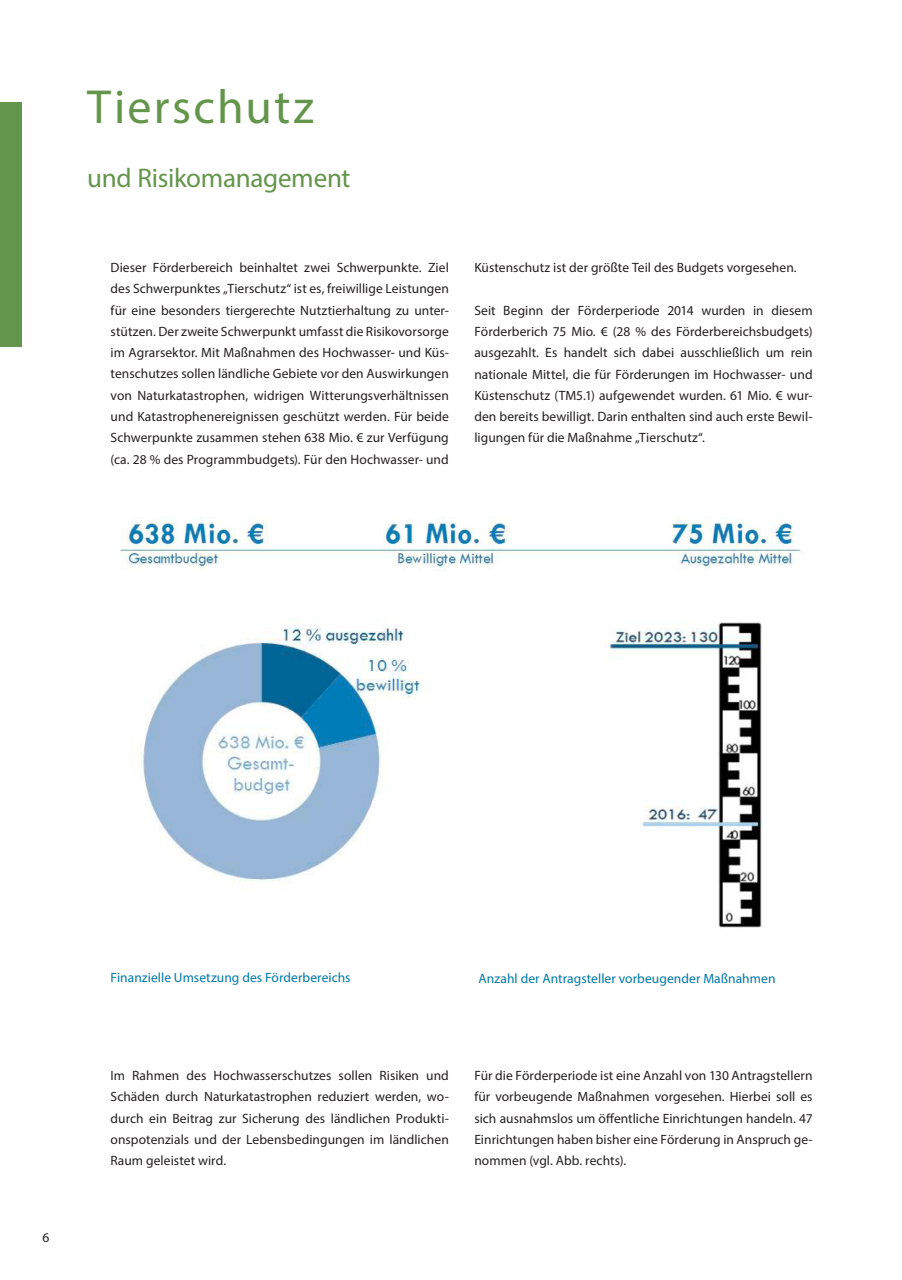
<style>
.page{position:relative;width:902px;height:1280px;background:#fff}
.page>*{position:absolute;margin:0;border:0;box-sizing:border-box;transform-origin:0 0}
.t1{font:48px "Myriad Pro";letter-spacing:.045em;color:#63954a}
.t2{font:27px "Myriad Pro";letter-spacing:-.01em;color:#63954a}
.t3{font:13.5px/21.3px "Myriad Pro";letter-spacing:.005em;color:#231f20;text-align:justify}
.t4{font:13.5px "Myriad Pro";letter-spacing:.005em;color:#0078a7}
</style>
<div class="page">
<div style="left:0;top:102px;width:21px;height:245px;background:#63954a"></div>
<img style="left:139px;top:624px;width:290px;height:257px">
<img style="left:604px;top:622px;width:158px;height:306px">
<img style="left:120px;top:518px;width:684px;height:53px">
<h1 class="t1" style="left:87px;top:78px;width:228px">Tierschutz</h1>
<h2 class="t2" style="left:87px;top:161px;width:265px">und Risikomanagement</h2>
<p class="t3" style="left:111px;top:257px;width:340px">Dieser Förderbereich beinhaltet zwei Schwerpunkte. Ziel des Schwerpunktes „Tierschutz“ ist es, freiwillige Leistungen für eine besonders tiergerechte Nutztierhaltung zu unter&shy;stützen. Der zweite Schwerpunkt umfasst die Risikovorsorge im Agrarsektor. Mit Maßnahmen des Hochwasser- und Küs&shy;tenschutzes sollen ländliche Gebiete vor den Auswirkungen von Naturkatastrophen, widrigen Witterungsverhältnissen und Katastrophenereignissen geschützt werden. Für beide Schwerpunkte zusammen stehen 638 Mio. € zur Verfügung (ca. 28 % des Programmbudgets). Für den Hochwasser- und</p>
<p class="t3" style="left:474px;top:257px;width:324px">Küstenschutz ist der größte Teil des Budgets vorgesehen.</p>
<p class="t3" style="left:474px;top:299px;width:340px">Seit Beginn der Förderperiode 2014 wurden in diesem Förderberich 75 Mio. € (28 % des Förderbereichsbudgets) ausgezahlt. Es handelt sich dabei ausschließlich um rein nationale Mittel, die für Förderungen im Hochwasser- und Küstenschutz (TM5.1) aufgewendet wurden. 61 Mio. € wur&shy;den bereits bewilligt. Darin enthalten sind auch erste Bewil&shy;ligungen für die Maßnahme „Tierschutz“.</p>
<p class="t3" style="left:43px;top:1226px;width:8px">6</p>
<p class="t4" style="left:111px;top:970px;width:241px">Finanzielle Umsetzung des Förderbereichs</p>
<p class="t4" style="left:478px;top:970px;width:298px">Anzahl der Antragsteller vorbeugender Maßnahmen</p>
<p class="t3" style="left:111px;top:1065px;width:340px">Im Rahmen des Hochwasserschutzes sollen Risiken und Schäden durch Naturkatastrophen reduziert werden, wo&shy;durch ein Beitrag zur Sicherung des ländlichen Produkti&shy;onspotenzials und der Lebensbedingungen im ländlichen Raum geleistet wird.</p>
<p class="t3" style="left:474px;top:1065px;width:340px">Für die Förderperiode ist eine Anzahl von 130 Antragstellern für vorbeugende Maßnahmen vorgesehen. Hierbei soll es sich ausnahmslos um öffentliche Einrichtungen handeln. 47<br>Einrichtungen haben bisher eine Förderung in Anspruch ge&shy;nommen (vgl. Abb. rechts).</p>
</div>
